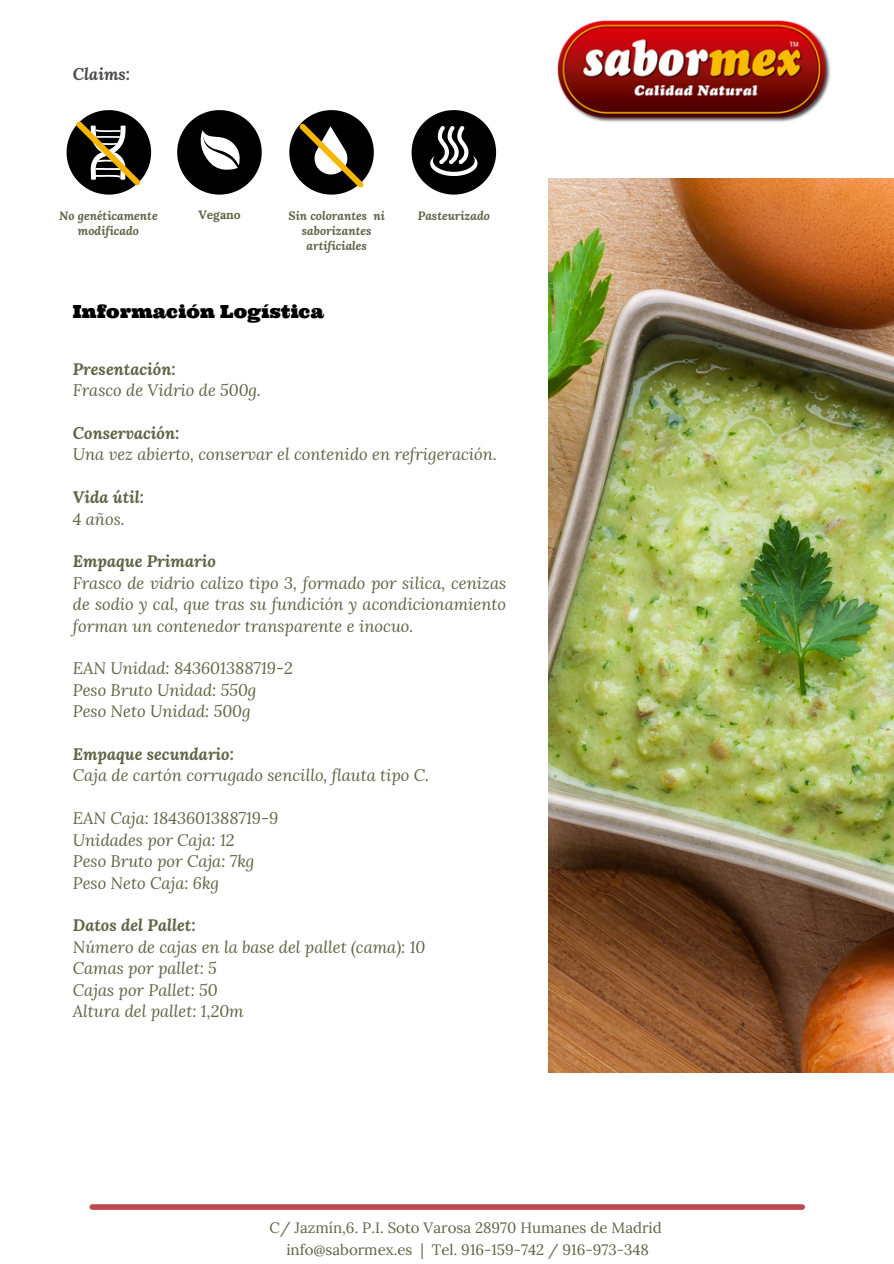
<style>
.page{position:relative;width:894px;height:1264px;background:#fff}
.page>*{position:absolute;margin:0;border:0;box-sizing:border-box;transform-origin:0 0}
.t1{font:18px "Ultra";color:#000}
.t2{font:italic 16.5px/21.5px "Lora";color:#5e6445;text-align:justify}
.t3{font:italic 700 16.5px "Lora";color:#5e6445}
.t4{font:italic 700 16.5px "Lora";color:#4c4c4c}
.t5{font:15px "Lora";color:#5e6445}
.t6{font:italic 700 12px/15px "Lora";color:#5e6445;text-align:center}
.t7{font:700 12px "Lora";color:#5e6445}
</style>
<div class="page">
<div style="left:92px;top:1204px;width:710px;height:5px;background:#c0474b"></div>
<img style="left:548px;top:179px;width:345px;height:893px">
<img style="left:557px;top:20px;width:274px;height:102px">
<svg style="left:67px;top:110px;width:84px;height:85px"></svg>
<svg style="left:177px;top:110px;width:85px;height:85px"></svg>
<svg style="left:411px;top:110px;width:85px;height:85px"></svg>
<svg style="left:289px;top:110px;width:85px;height:85px"></svg>
<p class="t4" style="left:73px;top:63px;width:59px">Claims:</p>
<p class="t6" style="left:59px;top:208px;width:100px">No genéticamente</p>
<p class="t7" style="left:198px;top:207px;width:44px">Vegano</p>
<p class="t6" style="left:417px;top:208px;width:74px">Pasteurizado</p>
<p class="t6" style="left:78px;top:223px;width:63px">modificado</p>
<p class="t6" style="left:288px;top:208px;width:98px">Sin colorantes ni saborizantes artificiales</p>
<p class="t1" style="left:73px;top:299px;width:252px">Información Logística</p>
<p class="t3" style="left:73px;top:358px;width:104px">Presentación:</p>
<p class="t2" style="left:73px;top:379px;width:190px">Frasco de Vidrio de 500g.</p>
<p class="t3" style="left:73px;top:422px;width:108px">Conservación:</p>
<p class="t2" style="left:73px;top:443px;width:425px">Una vez abierto, conservar el contenido en refrigeración.</p>
<p class="t3" style="left:73px;top:486px;width:73px">Vida útil:</p>
<p class="t2" style="left:73px;top:507px;width:53px">4 años.</p>
<p class="t3" style="left:73px;top:550px;width:144px">Empaque Primario</p>
<p class="t2" style="left:73px;top:572px;width:434px">Frasco de vidrio calizo tipo 3, formado por silica, cenizas de sodio y cal, que tras su fundición y acondicionamiento forman un contenedor transparente e inocuo.</p>
<p class="t2" style="left:73px;top:657px;width:221px">EAN Unidad: 843601388719-2</p>
<p class="t2" style="left:73px;top:679px;width:185px">Peso Bruto Unidad: 550g</p>
<p class="t2" style="left:73px;top:700px;width:179px">Peso Neto Unidad: 500g</p>
<p class="t3" style="left:73px;top:743px;width:163px">Empaque secundario:</p>
<p class="t2" style="left:73px;top:764px;width:357px">Caja de cartón corrugado sencillo, flauta tipo C.</p>
<p class="t2" style="left:73px;top:807px;width:207px">EAN Caja: 1843601388719-9</p>
<p class="t2" style="left:73px;top:828px;width:163px">Unidades por Caja: 12</p>
<p class="t2" style="left:73px;top:850px;width:183px">Peso Bruto por Caja: 7kg</p>
<p class="t2" style="left:73px;top:871px;width:148px">Peso Neto Caja: 6kg</p>
<p class="t3" style="left:73px;top:914px;width:124px">Datos del Pallet:</p>
<p class="t2" style="left:73px;top:935px;width:354px">Número de cajas en la base del pallet (cama): 10</p>
<p class="t2" style="left:73px;top:957px;width:145px">Camas por pallet: 5</p>
<p class="t2" style="left:73px;top:978px;width:146px">Cajas por Pallet: 50</p>
<p class="t2" style="left:73px;top:999px;width:172px">Altura del pallet: 1,20m</p>
<p class="t5" style="left:269px;top:1218px;width:393px">C/ Jazmín,6. P.I. Soto Varosa 28970 Humanes de Madrid</p>
<p class="t5" style="left:286px;top:1239px;width:364px">info@sabormex.es | Tel. 916-159-742 / 916-973-348</p>
</div>
